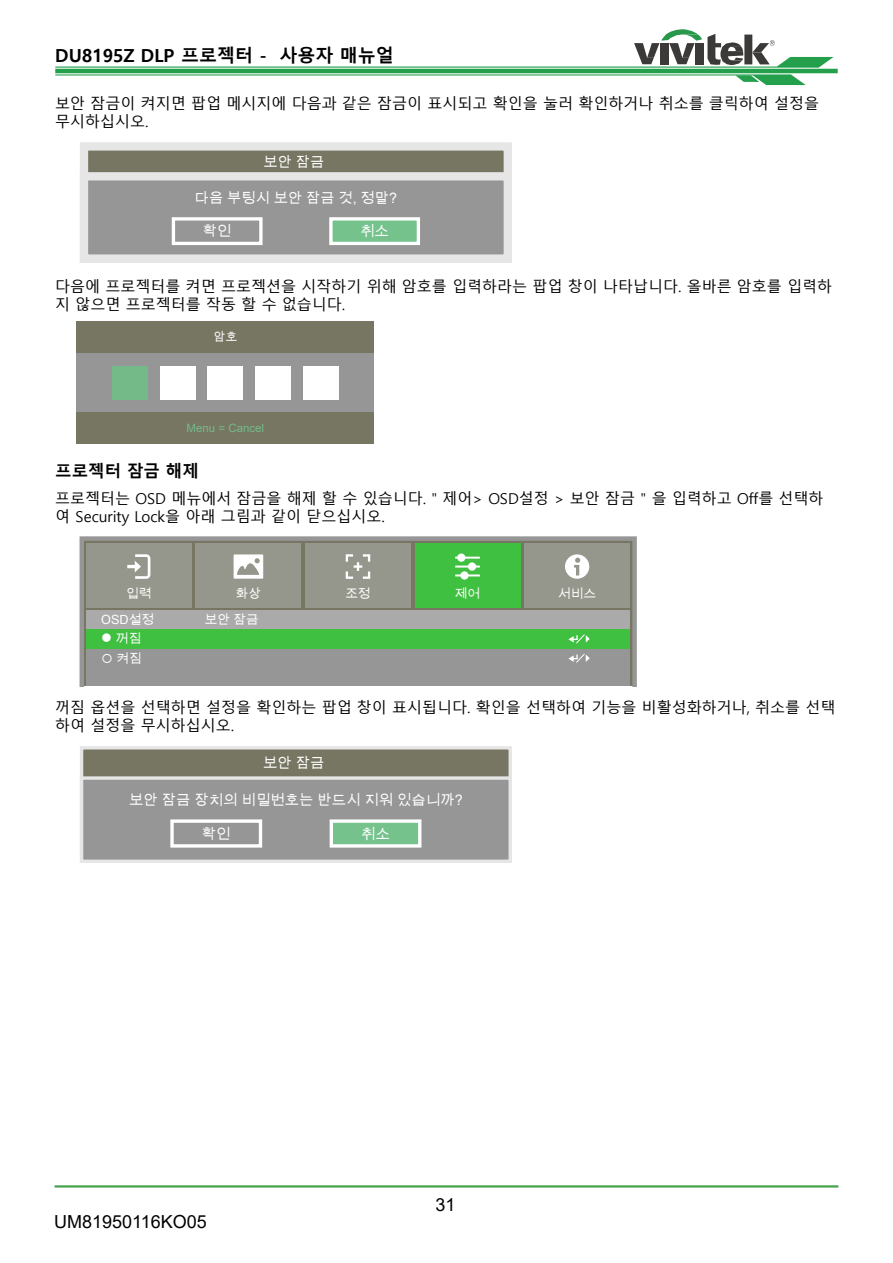
<style>
.page{position:relative;width:893px;height:1263px;background:#fff}
.page>*{position:absolute;margin:0;border:0;box-sizing:border-box;transform-origin:0 0}
.t1{font:700 18px "Malgun Gothic";color:#000}
.t2{font:18px "Arial";color:#000}
.Content_-_Topic{font:700 16.5px "Malgun Gothic";color:#000}
.Content{font:15px/18px "Malgun Gothic";color:#000}
.t3{font:14.4px "Arial Unicode MS";color:#fff}
.t4{font:14.25px "Arial Unicode MS";color:#fff}
.t5{font:12.6px "Arial Unicode MS";color:#fff}
.t6{font:12px "Arial Unicode MS";color:#fff}
.t7{font:11.55px "Arial";color:#74ba88}
</style>
<div class="page">
<hr style="left:55px;top:69px;width:783px;height:4px;background:#24a04d">
<svg style="left:55px;top:74px;width:751px;height:11px"></svg>
<svg style="left:55px;top:29px;width:779px;height:39px"></svg>
<hr style="left:55px;top:1185px;width:783px;height:2px;background:#44a34c">
<div style="left:84px;top:146px;width:424px;height:113px;background:#777662"></div>
<div style="left:80px;top:142px;width:432px;height:121px;border:8px solid #e6e6e6"></div>
<div style="left:84px;top:176px;width:424px;height:83px;background:#979697"></div>
<div style="left:80px;top:172px;width:432px;height:91px;border:8px solid #e6e6e6"></div>
<div style="left:172px;top:217px;width:91px;height:28px;border:3px solid #fff"></div>
<div style="left:331px;top:219px;width:87px;height:24px;background:#75c28c"></div>
<div style="left:329px;top:217px;width:91px;height:28px;border:3px solid #fff"></div>
<div style="left:77px;top:321px;width:297px;height:33px;background:#777662"></div>
<div style="left:77px;top:412px;width:297px;height:32px;background:#777662"></div>
<div style="left:77px;top:353px;width:297px;height:59px;background:#979697"></div>
<div style="left:160px;top:366px;width:35px;height:33px;background:#fff"></div>
<div style="left:303px;top:366px;width:36px;height:33px;background:#fff"></div>
<div style="left:255px;top:366px;width:36px;height:33px;background:#fff"></div>
<div style="left:208px;top:366px;width:35px;height:33px;background:#fff"></div>
<div style="left:112px;top:366px;width:35px;height:33px;background:#74ba88"></div>
<svg style="left:80px;top:536px;width:557px;height:150px;background:#898b7f"></svg>
<div style="left:86px;top:610px;width:544px;height:76px;background:#979697"></div>
<div style="left:86px;top:610px;width:544px;height:20px;background:#aaa"></div>
<div style="left:86px;top:629px;width:544px;height:19px;background:#40c040"></div>
<svg style="left:568px;top:634px;width:22px;height:9px"></svg>
<svg style="left:568px;top:653px;width:22px;height:10px"></svg>
<div style="left:305px;top:543px;width:106px;height:64px;background:#95978c"></div>
<svg style="left:346px;top:554px;width:24px;height:25px"></svg>
<div style="left:415px;top:543px;width:105px;height:64px;background:#40c040"></div>
<svg style="left:455px;top:553px;width:25px;height:27px"></svg>
<div style="left:86px;top:543px;width:106px;height:64px;background:#95978c"></div>
<svg style="left:127px;top:554px;width:23px;height:25px"></svg>
<div style="left:524px;top:543px;width:106px;height:64px;background:#95978c"></div>
<svg style="left:565px;top:554px;width:24px;height:25px"></svg>
<div style="left:196px;top:543px;width:105px;height:64px;background:#95978c"></div>
<svg style="left:234px;top:554px;width:29px;height:25px"></svg>
<div style="left:82px;top:748px;width:428px;height:113px;background:#777662"></div>
<div style="left:80px;top:746px;width:432px;height:117px;border:3px solid #e6e6e6"></div>
<div style="left:82px;top:778px;width:428px;height:83px;background:#979697"></div>
<div style="left:80px;top:776px;width:432px;height:87px;border:3px solid #e6e6e6"></div>
<div style="left:170px;top:819px;width:92px;height:29px;border:3px solid #fff"></div>
<div style="left:331px;top:821px;width:89px;height:25px;background:#75c28c"></div>
<div style="left:330px;top:819px;width:91px;height:29px;border:3px solid #fff"></div>
<p class="t1" style="left:55px;top:44px;width:340px">DU8195Z DLP 프로젝터 - 사용자 매뉴얼</p>
<p class="Content" style="left:55px;top:95px;width:765px">보안 잠금이 켜지면 팝업 메시지에 다음과 같은 잠금이 표시되고 확인을 눌러 확인하거나 취소를 클릭하여 설정을 무시하십시오.</p>
<p class="t4" style="left:264px;top:151px;width:62px">보안 잠금</p>
<p class="t4" style="left:195px;top:187px;width:204px">다음 부팅시 보안 잠금 것, 정말?</p>
<p class="t4" style="left:203px;top:221px;width:30px">확인</p>
<p class="t4" style="left:360px;top:221px;width:30px">취소</p>
<p class="Content" style="left:55px;top:278px;width:778px">다음에 프로젝터를 켜면 프로젝션을 시작하기 위해 암호를 입력하라는 팝업 창이 나타납니다. 올바른 암호를 입력하 지 않으면 프로젝터를 작동 할 수 없습니다.</p>
<p class="t6" style="left:213px;top:328px;width:25px">암호</p>
<p class="t7" style="left:187px;top:420px;width:79px">Menu = Cancel</p>
<p class="Content_-_Topic" style="left:55px;top:461px;width:145px">프로젝터 잠금 해제</p>
<p class="Content" style="left:55px;top:489px;width:770px">프로젝터는 OSD 메뉴에서 잠금을 해제 할 수 있습니다. " 제어&gt; OSD설정 &gt; 보안 잠금 " 을 입력하고 Off를 선택하 여 Security Lock을 아래 그림과 같이 닫으십시오.</p>
<p class="t5" style="left:126px;top:584px;width:27px">입력</p>
<p class="t5" style="left:236px;top:584px;width:27px">화상</p>
<p class="t5" style="left:345px;top:584px;width:27px">조정</p>
<p class="t5" style="left:455px;top:584px;width:27px">제어</p>
<p class="t5" style="left:558px;top:584px;width:39px">서비스</p>
<p class="t5" style="left:101px;top:610px;width:54px">OSD설정</p>
<p class="t5" style="left:101px;top:630px;width:41px">● 꺼짐</p>
<p class="t5" style="left:101px;top:649px;width:42px">○ 켜짐</p>
<p class="t5" style="left:205px;top:610px;width:56px">보안 잠금</p>
<p class="Content" style="left:55px;top:699px;width:782px">꺼짐 옵션을 선택하면 설정을 확인하는 팝업 창이 표시됩니다. 확인을 선택하여 기능을 비활성화하거나, 취소를 선택 하여 설정을 무시하십시오.</p>
<p class="t3" style="left:263px;top:753px;width:63px">보안 잠금</p>
<p class="t3" style="left:129px;top:789px;width:335px">보안 잠금 장치의 비밀번호는 반드시 지워 있습니까?</p>
<p class="t3" style="left:202px;top:823px;width:30px">확인</p>
<p class="t3" style="left:361px;top:823px;width:30px">취소</p>
<p class="t2" style="left:54px;top:1209px;width:154px">UM81950116KO05</p>
<p class="t2" style="left:435px;top:1192px;width:22px">31</p>
</div>
